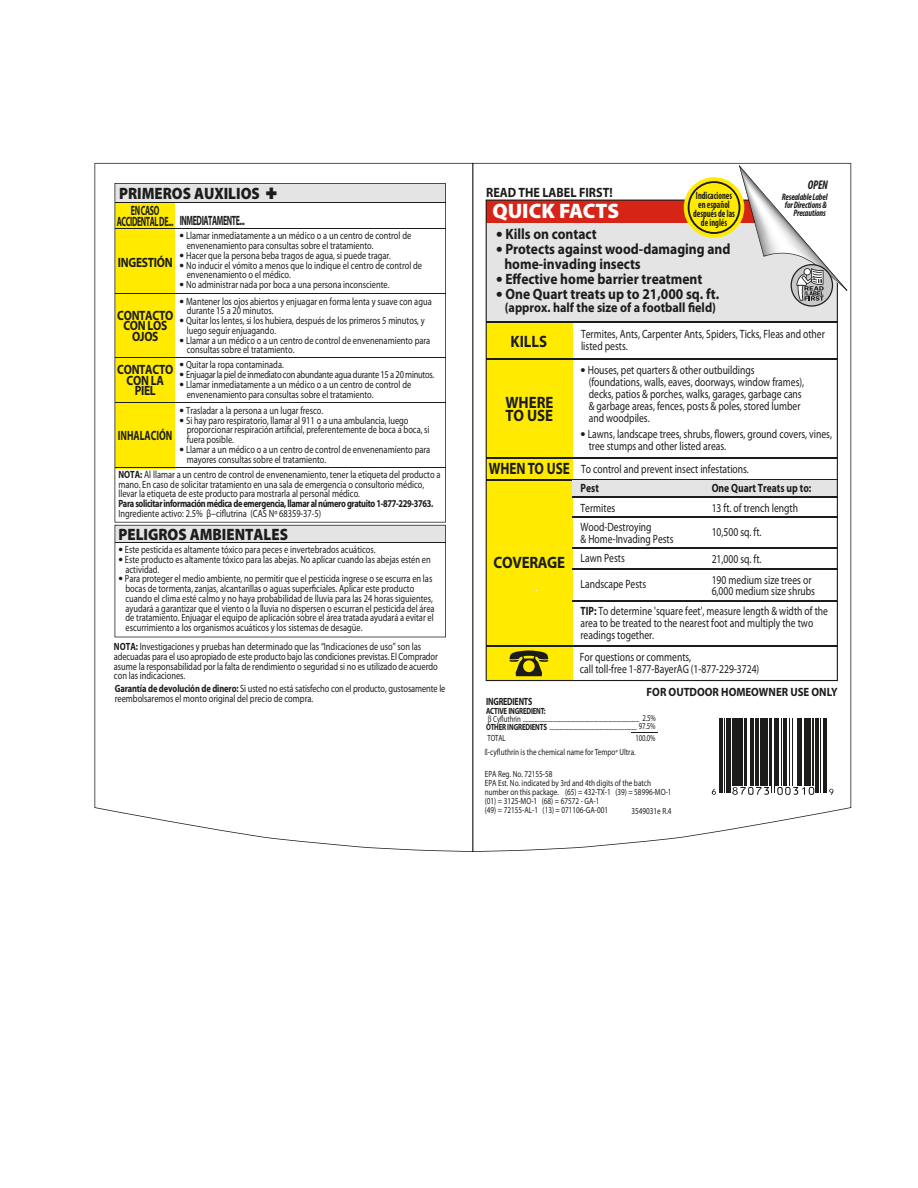
<style>
.page{position:relative;width:918px;height:1188px;background:#fff}
.page>*{position:absolute;margin:0;border:0;box-sizing:border-box;transform-origin:0 0}
.t1{font:900 21px "Myriad Pro";color:#fff}
.t2{font:900 16.5px "Myriad Pro";color:#1c1c1a;scale:.9 1}
.t3{font:700 16.5px/13.5px "Myriad Pro";color:#1c1c1a;scale:.9 1}
.t4{font:700 16.5px "Myriad Pro";color:#1c1c1a;scale:.8 1}
.t5{font:700 16.5px "Myriad Pro";letter-spacing:-.02em;color:#1c1c1a;scale:.9 1}
.t6{font:700 15px/15px "Myriad Pro";color:#1c1c1a;scale:.9 1}
.t7{font:700 13.5px "Myriad Pro";color:#1c1c1a;scale:.9 1}
.t8{font:700 13.5px/10.5px "Myriad Pro";letter-spacing:-.025em;color:#1c1c1a;text-align:center;scale:.85 1}
.t9{font:700 13.5px/10.5px "Myriad Pro";letter-spacing:-.05em;color:#1c1c1a;text-align:center;scale:.58 1}
.t10{font:700 13.5px "Myriad Pro";color:#1c1c1a;scale:.7 1}
.t11{font:italic 700 condensed 12.6px "Myriad Pro";color:#1c1c1a;scale:.9 1}
.t12{font:12px/12px "Myriad Pro";color:#1c1c1a;scale:.8 1}
.t13{font:700 12px "Myriad Pro";color:#1c1c1a;scale:.9 1}
.t14{font:700 12px "Myriad Pro";color:#1c1c1a;scale:.8 1}
.t15{font:10.5px/9.8px "Myriad Pro";color:#1c1c1a;scale:.8 1}
.t16{font:700 10.5px "Myriad Pro";letter-spacing:-.04em;color:#1c1c1a;scale:.8 1}
.t17{font:10.5px "Myriad Pro";letter-spacing:-.03em;color:#1c1c1a;scale:.8 1}
.t18{font:700 condensed 10.5px/9px "Myriad Pro";color:#1c1c1a;text-align:center;scale:.8 1}
.t19{font:700 10.5px "Myriad Pro";letter-spacing:-.02em;color:#1c1c1a;scale:.75 1}
.t20{font:italic 700 condensed 9.45px/7.9px "Myriad Pro";letter-spacing:-.015em;color:#1c1c1a;text-align:right;scale:.9 1}
.t21{font:9px/9px "Myriad Pro";color:#1c1c1a;scale:.8 1}
.t22{font:9px/8.2px "Myriad Pro";color:#1c1c1a;text-align:right;scale:.75 1}
.t23{font:700 9px "Myriad Pro";letter-spacing:-.02em;color:#1c1c1a;scale:.75 1}
.s1{font-weight:700;font-size:13.5px}
.s2{font-weight:700}
.s3{font-weight:900;font-size:18px}
.s4{font-weight:700;font-size:15px}
.s5{font-stretch:condensed}
.s6{font-size:7.5px}
</style>
<div class="page">
<svg style="left:473px;top:163px;width:378px;height:689px"></svg>
<svg style="left:94px;top:163px;width:379px;height:689px"></svg>
<svg style="left:488px;top:715px;width:3px;height:9px"></svg>
<h2 class="t2" style="left:119px;top:183px;width:177px">PRIMEROS AUXILIOS ✚</h2>
<p class="t9" style="left:117px;top:207px;width:99px">EN CASO<br>ACCIDENTAL DE...</p>
<p class="t9" style="left:180px;top:217px;width:114px">INMEDIATAMENTE...</p>
<p class="t8" style="left:118px;top:258px;width:66px">INGESTIÓN</p>
<p class="t15" style="left:187px;top:232px;width:282px;text-indent:-7px"><span class="s1">•</span> Llamar inmediatamente a un médico o a un centro de control de envenenamiento para consultas sobre el tratamiento.</p>
<p class="t15" style="left:180px;top:251px;width:266px"><span class="s1">•</span> Hacer que la persona beba tragos de agua, si puede tragar.</p>
<p class="t15" style="left:187px;top:261px;width:296px;text-indent:-7px"><span class="s1">•</span> No inducir el vómito a menos que lo indique el centro de control de envenenamiento o el médico.</p>
<p class="t15" style="left:180px;top:281px;width:264px"><span class="s1">•</span> No administrar nada por boca a una persona inconsciente.</p>
<p class="t15" style="left:187px;top:297px;width:308px;text-indent:-7px"><span class="s1">•</span> Mantener los ojos abiertos y enjuagar en forma lenta y suave con agua durante 15 a 20 minutos.</p>
<p class="t15" style="left:187px;top:317px;width:299px;text-indent:-7px"><span class="s1">•</span> Quitar los lentes, si los hubiera, después de los primeros 5 minutos, y luego seguir enjuagando.</p>
<p class="t15" style="left:187px;top:336px;width:306px;text-indent:-7px"><span class="s1">•</span> Llamar a un médico o a un centro de control de envenenamiento para consultas sobre el tratamiento.</p>
<p class="t8" style="left:117px;top:311px;width:68px">CONTACTO<br>CON LOS<br>OJOS</p>
<p class="t8" style="left:117px;top:366px;width:68px">CONTACTO<br>CON LA<br>PIEL</p>
<p class="t15" style="left:180px;top:361px;width:132px"><span class="s1">•</span> Quitar la ropa contaminada.</p>
<p class="t17" style="left:180px;top:371px;width:320px"><span class="s1">•</span> Enjuagar la piel de inmediato con abundante agua durante 15 a 20 minutos.</p>
<p class="t15" style="left:187px;top:381px;width:282px;text-indent:-7px"><span class="s1">•</span> Llamar inmediatamente a un médico o a un centro de control de envenenamiento para consultas sobre el tratamiento.</p>
<p class="t15" style="left:180px;top:407px;width:181px"><span class="s1">•</span> Trasladar a la persona a un lugar fresco.</p>
<p class="t15" style="left:187px;top:416px;width:305px;text-indent:-7px"><span class="s1">•</span> Si hay paro respiratorio, llamar al 911 o a una ambulancia, luego proporcionar respiración artificial, preferentemente de boca a boca, si fuera posible.</p>
<p class="t15" style="left:187px;top:446px;width:306px;text-indent:-7px"><span class="s1">•</span> Llamar a un médico o a un centro de control de envenenamiento para mayores consultas sobre el tratamiento.</p>
<p class="t15" style="left:118px;top:470px;width:404px"><span class="s2">NOTA:</span> Al llamar a un centro de control de envenenamiento, tener la etiqueta del producto a mano. En caso de solicitar tratamiento en una sala de emergencia o consultorio médico, llevar la etiqueta de este producto para mostrarla al personal médico.</p>
<p class="t16" style="left:118px;top:500px;width:395px">Para solicitar información médica de emergencia, llamar al número gratuito 1-877-229-3763.</p>
<p class="t15" style="left:118px;top:509px;width:255px">Ingrediente activo: 2.5% β−ciflutrina (CAS Nº 68359-37-5)</p>
<p class="t10" style="left:118px;top:430px;width:79px">INHALACIÓN</p>
<h2 class="t2" style="left:119px;top:524px;width:190px">PELIGROS AMBIENTALES</h2>
<p class="t15" style="left:118px;top:546px;width:323px"><span class="s1">•</span> Este pesticida es altamente tóxico para peces e invertebrados acuáticos.</p>
<p class="t15" style="left:125px;top:555px;width:383px;text-indent:-7px"><span class="s1">•</span> Este producto es altamente tóxico para las abejas. No aplicar cuando las abejas estén en actividad.</p>
<p class="t15" style="left:125px;top:575px;width:388px;text-indent:-7px"><span class="s1">•</span> Para proteger el medio ambiente, no permitir que el pesticida ingrese o se escurra en las bocas de tormenta, zanjas, alcantarillas o aguas superficiales. Aplicar este producto cuando el clima esté calmo y no haya probabilidad de lluvia para las 24 horas siguientes, ayudará a garantizar que el viento o la lluvia no dispersen o escurran el pesticida del área de tratamiento. Enjuagar el equipo de aplicación sobre el área tratada ayudará a evitar el escurrimiento a los organismos acuáticos y los sistemas de desagüe.</p>
<p class="t15" style="left:114px;top:643px;width:406px"><span class="s2">NOTA:</span> Investigaciones y pruebas han determinado que las “Indicaciones de uso” son las adecuadas para el uso apropiado de este producto bajo las condiciones previstas. El Comprador asume la responsabilidad por la falta de rendimiento o seguridad si no es utilizado de acuerdo con las indicaciones.</p>
<p class="t15" style="left:115px;top:685px;width:415px"><span class="s2">Garantía de devolución de dinero:</span> Si usted no está satisfecho con el producto, gustosamente le reembolsaremos el monto original del precio de compra.</p>
<p class="t11" style="left:808px;top:178px;width:24px">OPEN</p>
<p class="t20" style="left:782px;top:193px;width:52px">Resealable Label for Directions &amp;<br>Precautions</p>
<p class="t7" style="left:486px;top:187px;width:142px">READ THE LABEL FIRST!</p>
<p class="t18" style="left:693px;top:192px;width:54px">Indicaciones en español después de las de inglés</p>
<h1 class="t1" style="left:492px;top:199px;width:128px">QUICK FACTS</h1>
<h3 class="t6" style="left:496px;top:228px;width:113px"><span class="s3">•</span> Kills on contact</h3>
<h3 class="t6" style="left:504px;top:243px;width:253px;text-indent:-8px"><span class="s3">•</span> Protects against wood-damaging and home-invading insects</h3>
<h3 class="t6" style="left:496px;top:273px;width:231px"><span class="s3">•</span> Effective home barrier treatment</h3>
<h3 class="t6" style="left:496px;top:288px;width:249px"><span class="s3">•</span> One Quart treats up to 21,000 sq. ft.</h3>
<p class="t7" style="left:505px;top:302px;width:236px">(approx. half the size of a football field)</p>
<p class="t12" style="left:581px;top:329px;width:306px">Termites, Ants, Carpenter Ants, Spiders, Ticks, Fleas and other listed pests.</p>
<h2 class="t3" style="left:511px;top:336px;width:42px">KILLS</h2>
<h2 class="t3" style="left:505px;top:397px;width:55px">WHERE<br>TO USE</h2>
<h2 class="t4" style="left:489px;top:462px;width:103px">WHEN TO USE</h2>
<h2 class="t5" style="left:494px;top:556px;width:81px">COVERAGE</h2>
<p class="t12" style="left:589px;top:365px;width:271px;text-indent:-8px"><span class="s4">•</span> Houses, pet quarters &amp; other outbuildings (foundations, walls, eaves, doorways, window frames), decks, patios &amp; porches, walks, garages, garbage cans &amp; garbage areas, fences, posts &amp; poles, stored lumber and woodpiles.</p>
<p class="t12" style="left:589px;top:429px;width:306px;text-indent:-8px"><span class="s4">•</span> Lawns, landscape trees, shrubs, flowers, ground covers, vines, tree stumps and other listed areas.</p>
<p class="t12" style="left:581px;top:464px;width:211px">To control and prevent insect infestations.</p>
<p class="t14" style="left:712px;top:484px;width:126px">One Quart Treats up to:</p>
<p class="t12" style="left:712px;top:497px;width:109px;line-height:24px">13 ft. of trench length<br>10,500 sq. ft.</p>
<p class="t12" style="left:712px;top:549px;width:126px;line-height:21px">21,000 sq. ft.<br>190 medium size trees or</p>
<p class="t12" style="left:712px;top:586px;width:131px">6,000 medium size shrubs</p>
<p class="t14" style="left:581px;top:484px;width:24px">Pest</p>
<p class="t12" style="left:581px;top:499px;width:90px;line-height:19.5px">Termites<br>Wood-Destroying</p>
<p class="t12" style="left:581px;top:530px;width:118px;line-height:19.5px">&amp; Home-Invading Pests<br>Lawn Pests</p>
<p class="t12" style="left:581px;top:579px;width:84px">Landscape Pests</p>
<p class="t12" style="left:580px;top:606px;width:311px"><span class="s2">TIP:</span> To determine 'square feet', measure length &amp; width of the area to be treated to the nearest foot and multiply the two readings together.</p>
<p class="t12" style="left:580px;top:652px;width:226px">For questions or comments,<br>call toll-free 1-877-BayerAG (1-877-229-3724)</p>
<p class="t13" style="left:647px;top:687px;width:214px">FOR OUTDOOR HOMEOWNER USE ONLY</p>
<p class="t19" style="left:486px;top:698px;width:63px">INGREDIENTS</p>
<p class="t23" style="left:486px;top:707px;width:81px">ACTIVE INGREDIENT:</p>
<p class="t22" style="left:486px;top:716px;width:228px">Cyfluthrin ........................................................................................... 2.5%<br><span class="s2">OTHER INGREDIENTS</span> ...................................................................... 97.5%</p>
<p class="t22" style="left:488px;top:735px;width:26px">TOTAL</p>
<p class="t22" style="left:636px;top:735px;width:28px">100.0%</p>
<p class="t21" style="left:485px;top:771px;width:235px">EPA Reg. No. 72155-58<br>EPA Est. No. indicated by 3rd and 4th digits of the batch number on this package. (65) = 432-TX-1 (39) = 58996-MO-1 (01) = 3125-MO-1 (68) = 67572 - GA-1<br>(49) = 72155-AL-1 (13) = 071106-GA-001</p>
<p class="t21" style="left:485px;top:748px;width:190px"><span class="s5">ß</span>-cyfluthrin is the chemical name for Tempo<span class="s6">®</span> Ultra.</p>
<p class="t21" style="left:631px;top:808px;width:52px">3549031e R.4</p>
</div>
